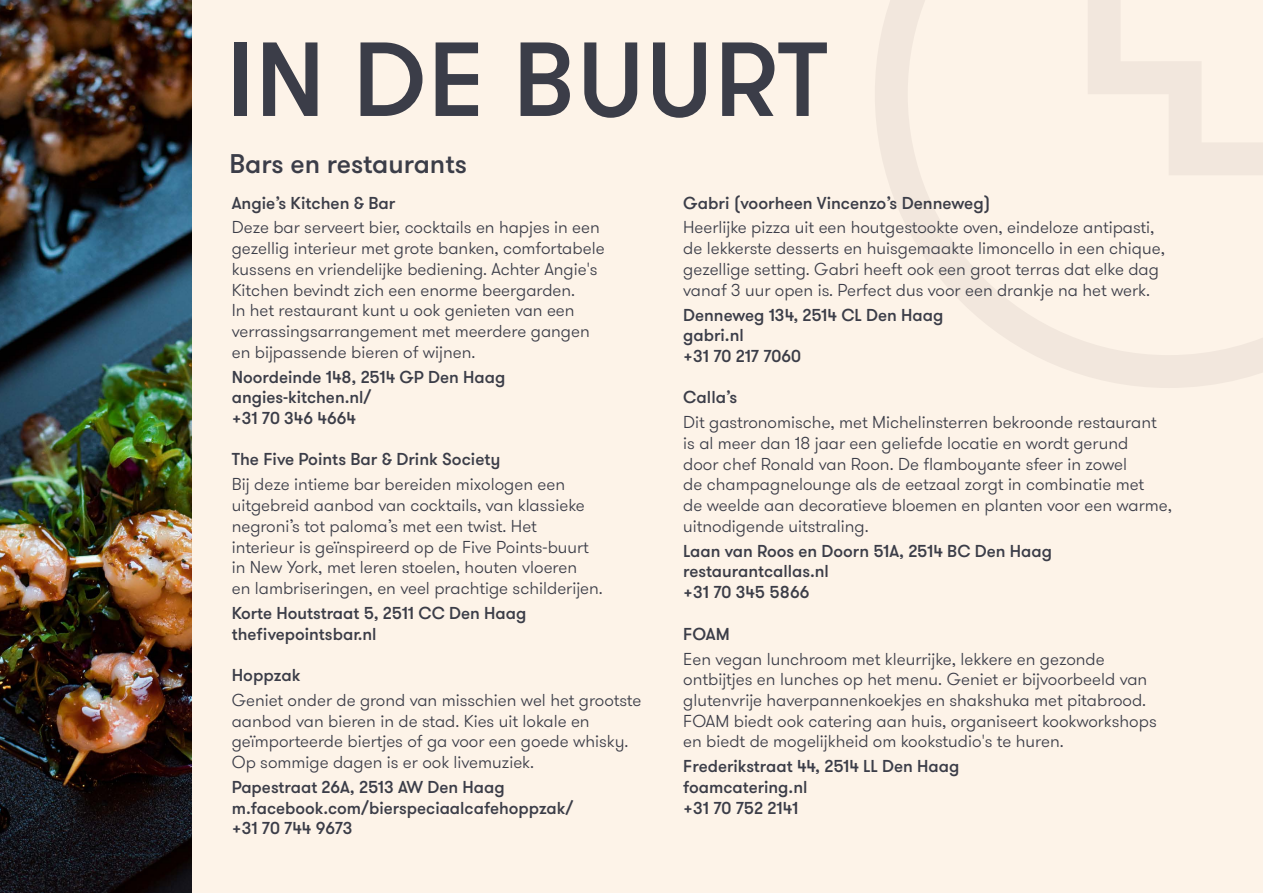
<style>
.page{position:relative;width:1263px;height:893px;background:#fdf3e8}
.page>*{position:absolute;margin:0;border:0;box-sizing:border-box;transform-origin:0 0}
.t1{font:500 105px "GT Walsheim Pro";letter-spacing:.015em;color:#3b3d48}
.t2{font:500 27px "GT Walsheim Pro";color:#3b3d48}
.t3{font:300 17.25px/20.7px "GT Walsheim Pro";color:#3b3d48}
.t4{font:500 17.25px/20.7px "GT Walsheim Pro";color:#3b3d48}
</style>
<div class="page">
<svg style="left:875px;top:0;width:388px;height:388px"></svg>
<svg style="left:1088px;top:0;width:175px;height:175px"></svg>
<img style="left:0;top:0;width:191px;height:893px">
<h1 class="t1" style="left:226px;top:13px;width:603px">IN DE BUURT</h1>
<h2 class="t2" style="left:230px;top:147px;width:239px">Bars en restaurants</h2>
<p class="t4" style="left:232px;top:193px;width:165px">Angie’s Kitchen &amp; Bar</p>
<p class="t3" style="left:232px;top:218px;width:374px">Deze bar serveert bier, cocktails en hapjes in een gezellig interieur met grote banken, comfortabele kussens en vriendelijke bediening. Achter Angie's Kitchen bevindt zich een enorme beergarden.<br>In het restaurant kunt u ook genieten van een verrassingsarrangement met meerdere gangen en bijpassende bieren of wijnen.</p>
<p class="t4" style="left:232px;top:367px;width:275px">Noordeinde 148, 2514 GP Den Haag angies-kitchen.nl/<br>+31 70 346 4664</p>
<p class="t4" style="left:232px;top:449px;width:270px">The Five Points Bar &amp; Drink Society</p>
<p class="t3" style="left:232px;top:474px;width:373px">Bij deze intieme bar bereiden mixologen een uitgebreid aanbod van cocktails, van klassieke negroni’s tot paloma’s met een twist. Het interieur is geïnspireerd op de Five Points-buurt in New York, met leren stoelen, houten vloeren<br>en lambriseringen, en veel prachtige schilderijen.</p>
<p class="t4" style="left:232px;top:603px;width:296px">Korte Houtstraat 5, 2511 CC Den Haag thefivepointsbar.nl</p>
<p class="t4" style="left:232px;top:665px;width:70px">Hoppzak</p>
<p class="t3" style="left:232px;top:690px;width:411px">Geniet onder de grond van misschien wel het grootste aanbod van bieren in de stad. Kies uit lokale en geïmporteerde biertjes of ga voor een goede whisky.<br>Op sommige dagen is er ook livemuziek.</p>
<p class="t4" style="left:232px;top:777px;width:343px">Papestraat 26A, 2513 AW Den Haag m.facebook.com/bierspeciaalcafehoppzak/ +31 70 744 9673</p>
<p class="t4" style="left:683px;top:193px;width:309px">Gabri (voorheen Vincenzo’s Denneweg)</p>
<p class="t3" style="left:683px;top:218px;width:483px">Heerlijke pizza uit een houtgestookte oven, eindeloze antipasti, de lekkerste desserts en huisgemaakte limoncello in een chique, gezellige setting. Gabri heeft ook een groot terras dat elke dag vanaf 3 uur open is. Perfect dus voor een drankje na het werk.</p>
<p class="t4" style="left:683px;top:305px;width:262px">Denneweg 134, 2514 CL Den Haag gabri.nl<br>+31 70 217 7060</p>
<p class="t4" style="left:683px;top:387px;width:55px">Calla’s</p>
<p class="t3" style="left:683px;top:412px;width:490px">Dit gastronomische, met Michelinsterren bekroonde restaurant is al meer dan 18 jaar een geliefde locatie en wordt gerund<br>door chef Ronald van Roon. De flamboyante sfeer in zowel<br>de champagnelounge als de eetzaal zorgt in combinatie met<br>de weelde aan decoratieve bloemen en planten voor een warme, uitnodigende uitstraling.</p>
<p class="t4" style="left:683px;top:541px;width:370px">Laan van Roos en Doorn 51A, 2514 BC Den Haag restaurantcallas.nl<br>+31 70 345 5866</p>
<p class="t4" style="left:683px;top:624px;width:48px">FOAM</p>
<p class="t3" style="left:683px;top:649px;width:475px">Een vegan lunchroom met kleurrijke, lekkere en gezonde ontbijtjes en lunches op het menu. Geniet er bijvoorbeeld van glutenvrije haverpannenkoekjes en shakshuka met pitabrood.<br>FOAM biedt ook catering aan huis, organiseert kookworkshops en biedt de mogelijkheid om kookstudio's te huren.</p>
<p class="t4" style="left:683px;top:756px;width:278px">Frederikstraat 44, 2514 LL Den Haag foamcatering.nl<br>+31 70 752 2141</p>
</div>
